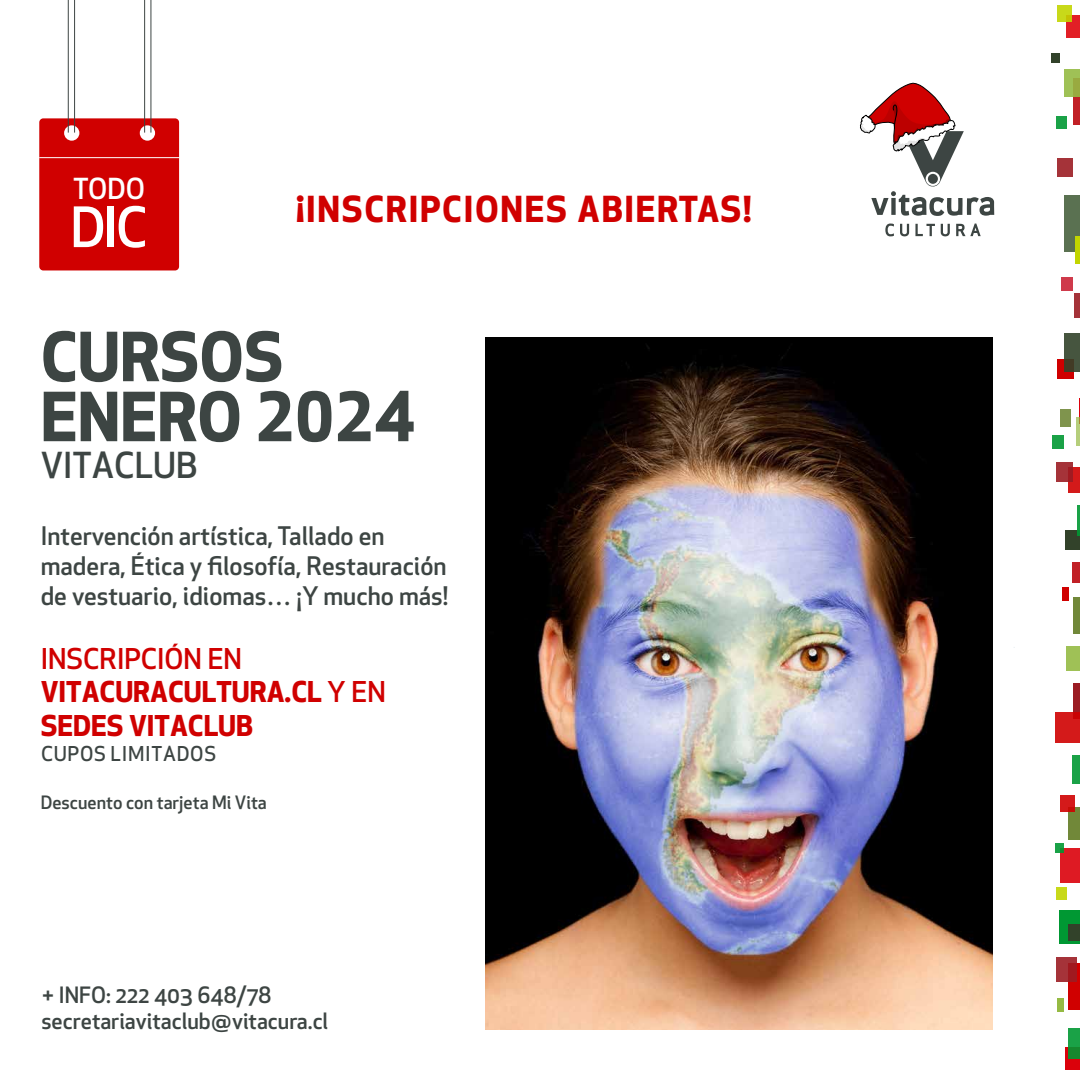
<style>
.page{position:relative;width:1080px;height:1080px;background:#fff}
.page>*{position:absolute;margin:0;border:0;box-sizing:border-box;transform-origin:0 0}
.t1{font:700 66px/60px "Apex New";color:#3d4543}
.t2{font:500 54.3px "Apex New";color:#fff}
.t3{font:700 35px "Apex New";letter-spacing:.05em;color:#d00000}
.t4{font:500 35px "Apex New";color:#3d4543}
.t5{font:500 28.3px "Apex New";color:#fff}
.t6{font:700 28px/33.6px "Apex New";color:#d00000}
.t7{font:500 25px/30px "Apex New";color:#3d4543}
.t8{font:500 22px/26.4px "Apex New";color:#3d4543}
.t9{font:500 20px "Apex Sans";color:#3d4543}
.t10{font:500 18px "Apex New";color:#3d4543}
.s1{font-weight:500}
</style>
<div class="page">
<svg style="left:885px;top:224px;width:9px;height:12px"></svg>
<svg style="left:900px;top:224px;width:9px;height:12px"></svg>
<svg style="left:915px;top:224px;width:20px;height:12px"></svg>
<svg style="left:941px;top:224px;width:9px;height:12px"></svg>
<svg style="left:956px;top:224px;width:25px;height:12px"></svg>
<svg style="left:860px;top:82px;width:134px;height:134px"></svg>
<div style="left:1051px;top:53px;width:9px;height:10px;background:#32422a"></div>
<div style="left:1072px;top:562px;width:8px;height:21px;background:#c12026"></div>
<div style="left:1068px;top:807px;width:12px;height:32px;background:#718839"></div>
<div style="left:1074px;top:79px;width:6px;height:46px;background:#c12026"></div>
<div style="left:1074px;top:293px;width:6px;height:25px;background:#a53339"></div>
<div style="left:1066px;top:16px;width:14px;height:22px;background:#e21f26"></div>
<svg style="left:1057px;top:5px;width:14px;height:17px"></svg>
<div style="left:1064px;top:195px;width:16px;height:56px;background:#5a7151"></div>
<div style="left:1075px;top:237px;width:5px;height:27px;background:#c2d500"></div>
<div style="left:1061px;top:277px;width:11px;height:14px;background:#cf3a4b"></div>
<div style="left:1057px;top:158px;width:15px;height:19px;background:#a53339"></div>
<div style="left:1057px;top:117px;width:10px;height:12px;background:#1aa247"></div>
<div style="left:1057px;top:359px;width:16px;height:20px;background:#d00000"></div>
<div style="left:1073px;top:684px;width:7px;height:35px;background:#9b1c23"></div>
<svg style="left:1065px;top:334px;width:15px;height:38px"></svg>
<div style="left:1053px;top:435px;width:11px;height:13px;background:#1aa247"></div>
<div style="left:1055px;top:712px;width:25px;height:31px;background:#d41a1a"></div>
<div style="left:1068px;top:467px;width:12px;height:26px;background:#d41a1a"></div>
<svg style="left:1065px;top:69px;width:15px;height:28px"></svg>
<svg style="left:1056px;top:462px;width:17px;height:20px"></svg>
<svg style="left:1079px;top:398px;width:1px;height:19px"></svg>
<div style="left:1060px;top:409px;width:10px;height:17px;background:#7f944d"></div>
<div style="left:1069px;top:963px;width:11px;height:46px;background:#d00000"></div>
<div style="left:1059px;top:910px;width:21px;height:34px;background:#009833"></div>
<div style="left:1065px;top:1047px;width:14px;height:23px;background:#db010b"></div>
<div style="left:1061px;top:848px;width:19px;height:35px;background:#de1a23"></div>
<div style="left:1072px;top:755px;width:8px;height:29px;background:#1aa247"></div>
<div style="left:1056px;top:888px;width:10px;height:12px;background:#c8d91a"></div>
<div style="left:1062px;top:587px;width:6px;height:14px;background:#d00000"></div>
<div style="left:1065px;top:530px;width:15px;height:19px;background:#32422a"></div>
<div style="left:1066px;top:646px;width:14px;height:24px;background:#9fc156"></div>
<hr style="left:1077px;top:505px;width:3px;height:31px;background:#009833">
<div style="left:1073px;top:597px;width:7px;height:36px;background:#718839"></div>
<div style="left:1068px;top:924px;width:12px;height:17px;background:#32422a"></div>
<hr style="left:1077px;top:417px;width:3px;height:29px;background:#95ba43">
<svg style="left:1056px;top:957px;width:21px;height:24px"></svg>
<svg style="left:1056px;top:843px;width:8px;height:10px"></svg>
<svg style="left:1060px;top:795px;width:14px;height:17px"></svg>
<div style="left:1057px;top:999px;width:7px;height:13px;background:#95ba43"></div>
<svg style="left:1069px;top:1029px;width:11px;height:30px"></svg>
<div style="left:39px;top:118px;width:140px;height:152px;background:#d00000;border-radius:4px"></div>
<hr style="left:39px;top:157px;width:141px;height:1px;background:#fff">
<svg style="left:64px;top:125px;width:15px;height:16px"></svg>
<svg style="left:140px;top:125px;width:15px;height:16px"></svg>
<hr style="left:68px;top:0;width:1px;height:133px;background:#3d4543">
<hr style="left:74px;top:0;width:1px;height:133px;background:#3d4543">
<hr style="left:144px;top:0;width:1px;height:133px;background:#3d4543">
<hr style="left:151px;top:0;width:1px;height:133px;background:#3d4543">
<img style="left:485px;top:338px;width:507px;height:691px">
<p class="t5" style="left:73px;top:170px;width:73px">TODO</p>
<h2 class="t2" style="left:70px;top:191px;width:79px">DIC</h2>
<h3 class="t3" style="left:296px;top:183px;width:457px">¡INSCRIPCIONES ABIERTAS!</h3>
<h1 class="t1" style="left:41px;top:324px;width:376px">CURSOS<br>ENERO 2024</h1>
<h3 class="t4" style="left:41px;top:442px;width:158px">VITACLUB</h3>
<p class="t7" style="left:41px;top:521px;width:409px">Intervención artística, Tallado en madera, Ética y filosofía, Restauración de vestuario, idiomas… ¡Y mucho más!</p>
<p class="t6" style="left:41px;top:641px;width:347px"><span class="s1">INSCRIPCIÓN EN<br></span>VITACURACULTURA.CL <span class="s1">Y EN<br></span>SEDES VITACLUB</p>
<p class="t9" style="left:41px;top:736px;width:177px">CUPOS LIMITADOS</p>
<p class="t10" style="left:41px;top:790px;width:228px">Descuento con tarjeta Mi Vita</p>
<p class="t8" style="left:41px;top:981px;width:288px">+ INFO: 222 403 648/78 secretariavitaclub@vitacura.cl</p>
</div>
